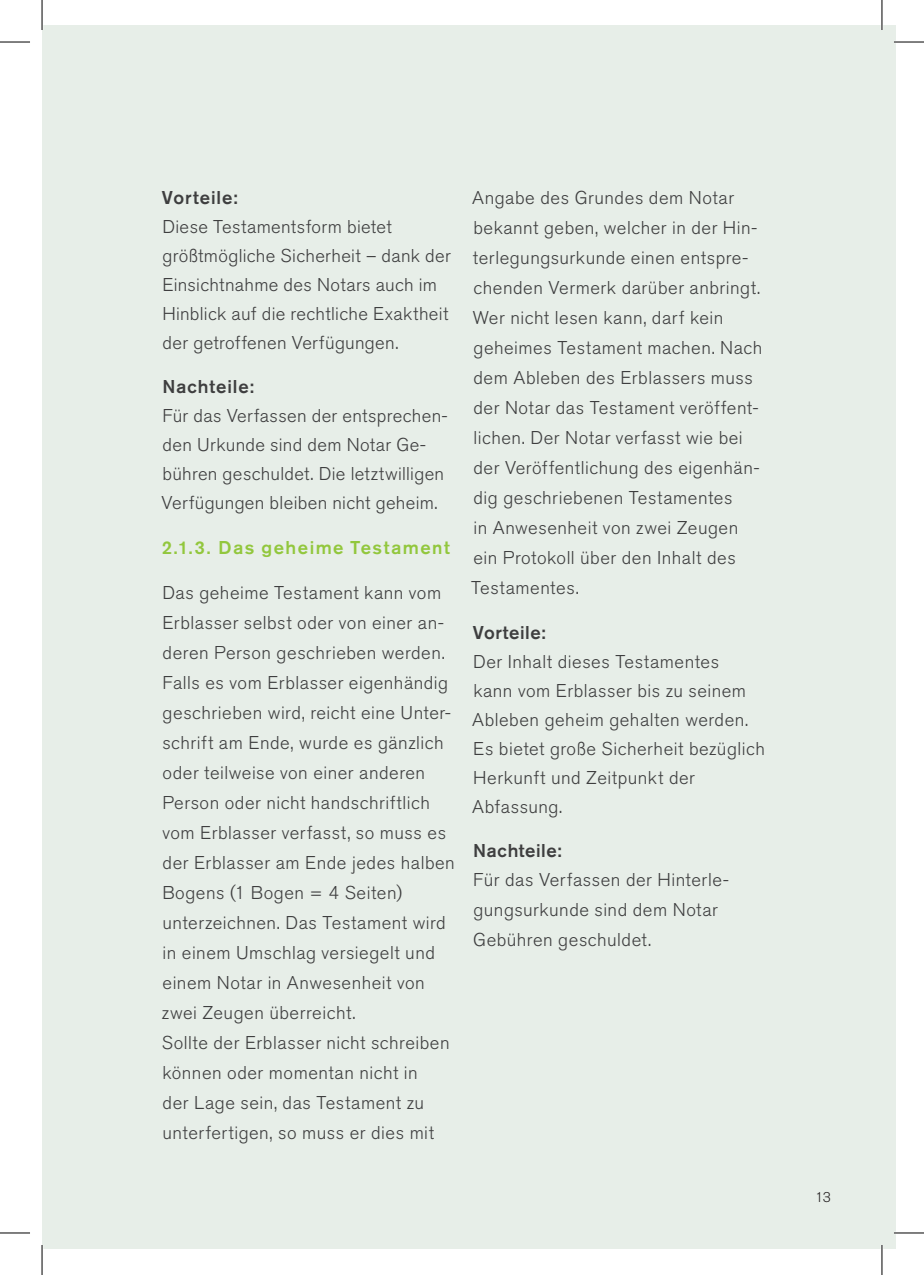
<style>
.page{position:relative;width:924px;height:1275px;background:#fff}
.page>*{position:absolute;margin:0;border:0;box-sizing:border-box;transform-origin:0 0}
.t1{font:300 18.4px/30px "Akzidenz Grotesk BQ";letter-spacing:.025em;color:#3e3e3f}
.t2{font:500 18.4px "Akzidenz Grotesk BQ";letter-spacing:.04em;color:#3e3e3f}
.t3{font:500 18.4px "Akzidenz Grotesk BQ";letter-spacing:.08em;color:#92c73d}
.t4{font:300 14px "Akzidenz Grotesk BQ";color:#231f20}
</style>
<div class="page">
<div style="left:42px;top:25px;width:853px;height:1223px;background:#e7eee8"></div>
<hr style="left:893px;top:41px;width:30px;height:2px;background:#fff">
<hr style="left:893px;top:1231px;width:30px;height:3px;background:#fff">
<hr style="left:880px;top:0;width:2px;height:30px;background:#fff">
<hr style="left:880px;top:1245px;width:2px;height:30px;background:#fff">
<hr style="left:0;top:42px;width:30px;height:1px;background:#000">
<hr style="left:893px;top:42px;width:30px;height:1px;background:#000">
<hr style="left:0;top:1232px;width:30px;height:1px;background:#000">
<hr style="left:893px;top:1232px;width:30px;height:1px;background:#000">
<hr style="left:42px;top:0;width:1px;height:30px;background:#000">
<hr style="left:42px;top:1245px;width:1px;height:30px;background:#000">
<hr style="left:881px;top:0;width:1px;height:30px;background:#000">
<hr style="left:881px;top:1245px;width:1px;height:30px;background:#000">
<p class="t2" style="left:162px;top:186px;width:77px">Vorteile:</p>
<p class="t1" style="left:162px;top:213px;width:290px;line-height:29px">Diese Testamentsform bietet größtmögliche Sicherheit – dank der Einsichtnahme des Notars auch im Hinblick auf die rechtliche Exaktheit der getroffenen Verfügungen.</p>
<p class="t2" style="left:162px;top:375px;width:93px">Nachteile:</p>
<p class="t1" style="left:161px;top:402px;width:288px;line-height:29px">Für das Verfassen der entsprechen&shy;den Urkunde sind dem Notar Ge&shy;bühren geschuldet. Die letztwilligen Verfügungen bleiben nicht geheim.</p>
<p class="t3" style="left:162px;top:536px;width:289px">2.1.3. Das geheime Testament</p>
<p class="t1" style="left:162px;top:578px;width:294px">Das geheime Testament kann vom<br>Erblasser selbst oder von einer an&shy;deren Person geschrieben werden.<br>Falls es vom Erblasser eigenhändig geschrieben wird, reicht eine Unter&shy;schrift am Ende, wurde es gänzlich oder teilweise von einer anderen<br>Person oder nicht handschriftlich vom Erblasser verfasst, so muss es der Erblasser am Ende jedes halben<br>Bogens (1 Bogen = 4 Seiten) unterzeichnen. Das Testament wird in einem Umschlag versiegelt und einem Notar in Anwesenheit von zwei Zeugen überreicht.<br>Sollte der Erblasser nicht schreiben können oder momentan nicht in<br>der Lage sein, das Testament zu unterfertigen, so muss er dies mit</p>
<p class="t1" style="left:471px;top:183px;width:293px">Angabe des Grundes dem Notar bekannt geben, welcher in der Hin&shy;terlegungsurkunde einen entspre&shy;chenden Vermerk darüber anbringt.<br>Wer nicht lesen kann, darf kein geheimes Testament machen. Nach dem Ableben des Erblassers muss der Notar das Testament veröffent&shy;lichen. Der Notar verfasst wie bei der Veröffentlichung des eigenhän&shy;dig geschriebenen Testamentes<br>in Anwesenheit von zwei Zeugen ein Protokoll über den Inhalt des<br>Testamentes.</p>
<p class="t2" style="left:472px;top:621px;width:74px">Vorteile:</p>
<p class="t1" style="left:472px;top:648px;width:294px;line-height:29px">Der Inhalt dieses Testamentes<br>kann vom Erblasser bis zu seinem<br>Ableben geheim gehalten werden.<br>Es bietet große Sicherheit bezüglich<br>Herkunft und Zeitpunkt der<br>Abfassung.</p>
<p class="t2" style="left:473px;top:839px;width:90px">Nachteile:</p>
<p class="t1" style="left:473px;top:865px;width:257px">Für das Verfassen der Hinterle&shy;gungsurkunde sind dem Notar<br>Gebühren geschuldet.</p>
<p class="t4" style="left:814px;top:1189px;width:17px">13</p>
</div>
